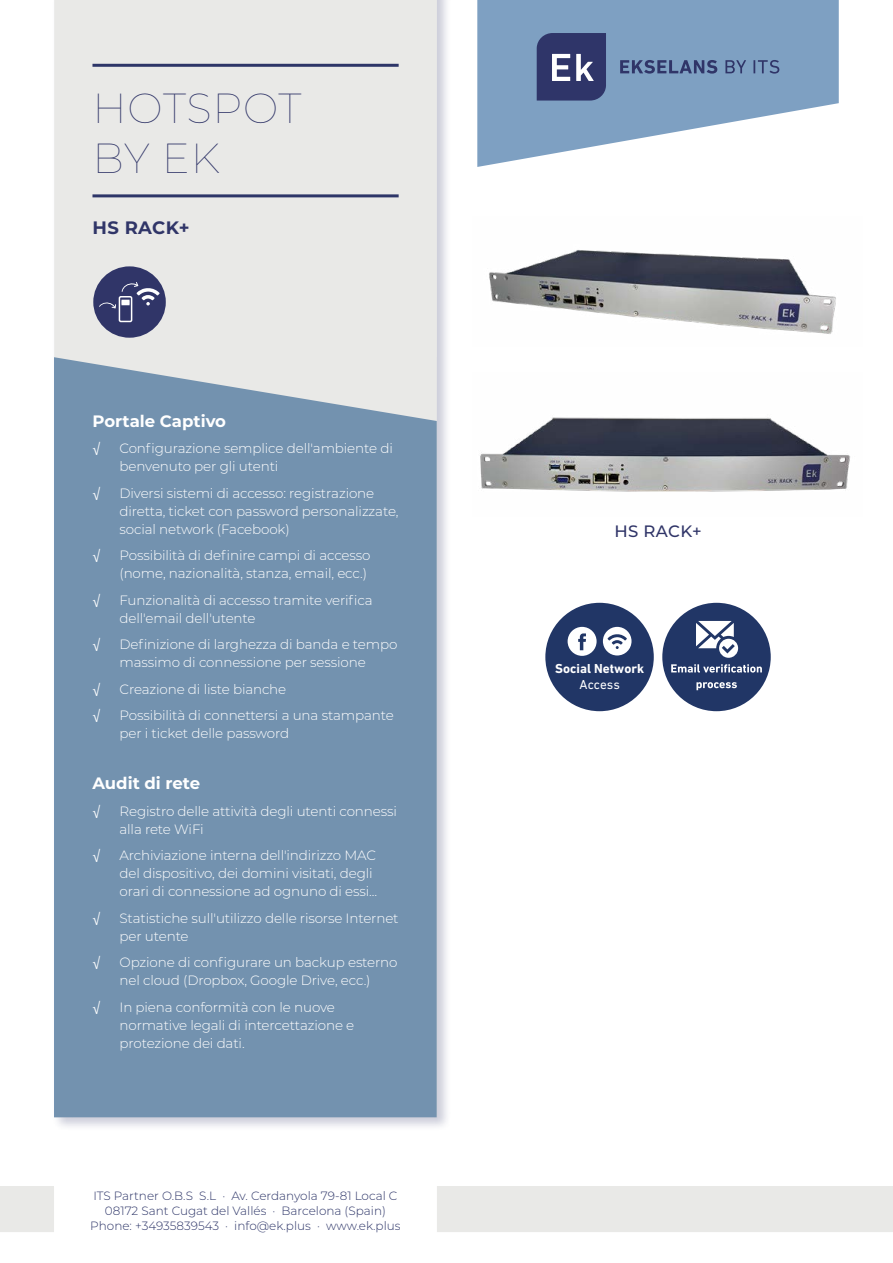
<style>
.page{position:relative;width:893px;height:1263px;background:#fff}
.page>*{position:absolute;margin:0;border:0;box-sizing:border-box;transform-origin:0 0}
.t1{font:100 42px/49.5px "Montserrat";letter-spacing:.015em;color:#303568}
.t2{font:700 18px "Montserrat";letter-spacing:.02em;color:#303568}
.t3{font:700 16.5px "Montserrat";color:#fff}
.t4{font:500 16.5px "Montserrat";letter-spacing:.02em;color:#303568}
.t5{font:300 13.5px/18px "Montserrat";letter-spacing:-.01em;color:#fff}
.t6{font:13.5px "Helvetica Neue LT Std";color:#fff}
.t7{font:700 13.2px "DIN Next LT Pro";color:#fff}
.t8{font:13.2px "DIN Next LT Pro";color:#fff}
.t9{font:300 12px/15px "Montserrat";color:#2d3568;text-align:center}
</style>
<div class="page">
<div style="left:52px;top:0;width:399px;height:1131px;background:#303568;opacity:.25"></div>
<div style="left:54px;top:0;width:383px;height:357px;background:#e9e9e7"></div>
<div style="left:0;top:1186px;width:54px;height:46px;background:#e9e9e7"></div>
<div style="left:437px;top:1186px;width:456px;height:46px;background:#e9e9e7"></div>
<div style="left:54px;top:357px;width:383px;height:760px;background:#7392af"></div>
<hr style="left:92px;top:64px;width:307px;height:3px;background:#2d3568">
<hr style="left:92px;top:194px;width:307px;height:3px;background:#2d3568">
<svg style="left:477px;top:0;width:362px;height:167px;fill:#7ea0c2"></svg>
<svg style="left:537px;top:33px;width:69px;height:68px;background:#484e7c"></svg>
<svg style="left:620px;top:60px;width:97px;height:14px"></svg>
<svg style="left:725px;top:60px;width:21px;height:13px"></svg>
<svg style="left:753px;top:60px;width:26px;height:14px"></svg>
<div style="left:93px;top:266px;width:73px;height:72px;background:#303568;border-radius:50%"></div>
<svg style="left:99px;top:282px;width:61px;height:41px"></svg>
<div style="left:662px;top:603px;width:109px;height:108px;background:#213666;border-radius:50%"></div>
<svg style="left:671px;top:664px;width:91px;height:9px"></svg>
<svg style="left:696px;top:682px;width:41px;height:8px"></svg>
<div style="left:545px;top:603px;width:109px;height:108px;background:#213666;border-radius:50%"></div>
<div style="left:603px;top:627px;width:28px;height:28px;background:#fff;border-radius:50%"></div>
<svg style="left:607px;top:634px;width:20px;height:15px"></svg>
<svg style="left:568px;top:627px;width:29px;height:29px"></svg>
<svg style="left:696px;top:621px;width:42px;height:37px"></svg>
<img style="left:480px;top:417px;width:370px;height:75px">
<img style="left:489px;top:250px;width:347px;height:84px">
<h1 class="t1" style="left:92px;top:82px;width:211px">HOTSPOT<br>BY EK</h1>
<h2 class="t2" style="left:92px;top:214px;width:99px">HS RACK+</h2>
<p class="t3" style="left:92px;top:409px;width:135px">Portale Captivo</p>
<p class="t6" style="left:92px;top:441px;width:9px">√</p>
<p class="t5" style="left:119px;top:439px;width:275px">Configurazione semplice dell'ambiente di benvenuto per gli utenti</p>
<p class="t6" style="left:92px;top:485px;width:9px">√</p>
<p class="t5" style="left:119px;top:484px;width:281px">Diversi sistemi di accesso: registrazione diretta, ticket con password personalizzate, social network (Facebook)</p>
<p class="t6" style="left:92px;top:548px;width:9px">√</p>
<p class="t5" style="left:119px;top:546px;width:253px">Possibilità di definire campi di accesso (nome, nazionalità, stanza, email, ecc.)</p>
<p class="t6" style="left:92px;top:592px;width:9px">√</p>
<p class="t5" style="left:119px;top:591px;width:255px">Funzionalità di accesso tramite verifica dell'email dell'utente</p>
<p class="t6" style="left:92px;top:637px;width:9px">√</p>
<p class="t5" style="left:119px;top:635px;width:279px">Definizione di larghezza di banda e tempo massimo di connessione per sessione</p>
<p class="t6" style="left:92px;top:681px;width:9px">√</p>
<p class="t5" style="left:119px;top:680px;width:168px">Creazione di liste bianche</p>
<p class="t6" style="left:92px;top:708px;width:9px">√</p>
<p class="t5" style="left:119px;top:706px;width:276px">Possibilità di connettersi a una stampante per i ticket delle password</p>
<p class="t3" style="left:92px;top:771px;width:109px">Audit di rete</p>
<p class="t6" style="left:92px;top:803px;width:9px">√</p>
<p class="t5" style="left:119px;top:801px;width:279px">Registro delle attività degli utenti connessi alla rete WiFi</p>
<p class="t6" style="left:92px;top:847px;width:9px">√</p>
<p class="t5" style="left:119px;top:846px;width:259px">Archiviazione interna dell'indirizzo MAC del dispositivo, dei domini visitati, degli orari di connessione ad ognuno di essi...</p>
<p class="t6" style="left:92px;top:910px;width:9px">√</p>
<p class="t5" style="left:119px;top:908px;width:281px">Statistiche sull'utilizzo delle risorse Internet per utente</p>
<p class="t6" style="left:92px;top:954px;width:9px">√</p>
<p class="t5" style="left:119px;top:953px;width:280px">Opzione di configurare un backup esterno nel cloud (Dropbox, Google Drive, ecc.)</p>
<p class="t6" style="left:92px;top:999px;width:9px">√</p>
<p class="t5" style="left:119px;top:997px;width:236px">In piena conformità con le nuove normative legali di intercettazione e protezione dei dati.</p>
<p class="t9" style="left:90px;top:1187px;width:312px">ITS Partner O.B.S S.L · Av. Cerdanyola 79-81 Local C<br>08172 Sant Cugat del Vallés · Barcelona (Spain)<br>Phone: +34935839543 · info@ek.plus · www.ek.plus</p>
<p class="t4" style="left:614px;top:520px;width:89px">HS RACK+</p>
<p class="t7" style="left:555px;top:661px;width:90px">Social Network</p>
<p class="t8" style="left:580px;top:677px;width:42px">Access</p>
</div>
